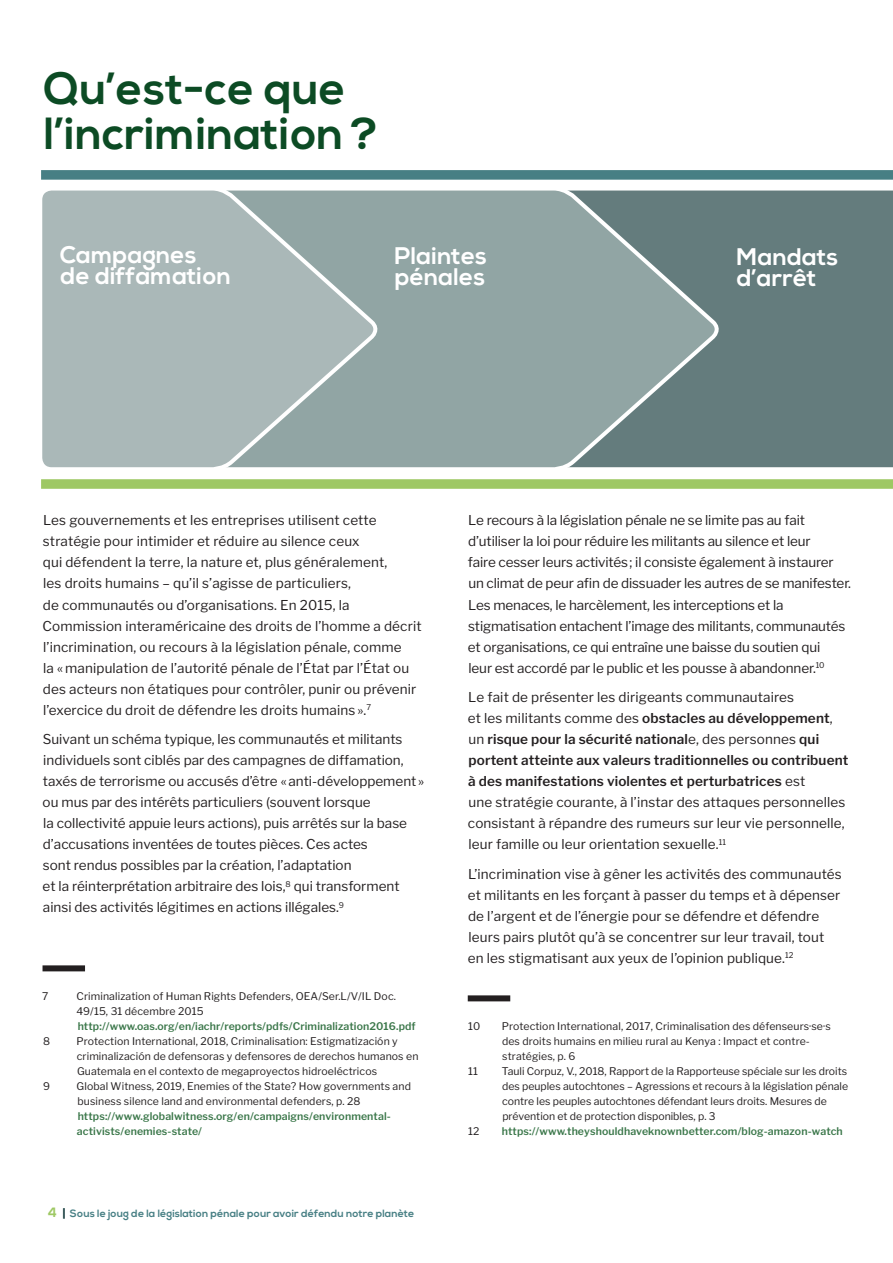
<style>
.page{position:relative;width:893px;height:1263px;background:#fff}
.page>*{position:absolute;margin:0;border:0;box-sizing:border-box;transform-origin:0 0}
.t1{font:700 45px/45px "Nexa";letter-spacing:.01em;color:#0c4b24}
.t2{font:700 24px/21px "Nexa";letter-spacing:.01em;color:#fff}
.t3{font:13.5px/21px "Libre Franklin";color:#231f20}
.t4{font:10.5px/15px "Libre Franklin";letter-spacing:.01em;color:#231f20}
.t5{font:600 10.5px/15px "Libre Franklin";letter-spacing:.01em;color:#3b774a}
.t6{font:700 10.5px "Nexa";letter-spacing:.01em;color:#477f84}
.s1{font-size:13.5px;color:#9ec864}
.s2{font-family:"Libre Franklin";font-weight:900;color:#002a2b}
.s3{font-weight:600}
</style>
<div class="page">
<div style="left:468px;top:995px;width:42px;height:6px;background:#231f20"></div>
<div style="left:41px;top:170px;width:852px;height:10px;background:#477f84"></div>
<div style="left:41px;top:479px;width:852px;height:10px;background:#9ec864"></div>
<div style="left:721px;top:190px;width:172px;height:278px;background:#647c7d"></div>
<svg style="left:380px;top:190px;width:341px;height:278px;background:#899e9d"></svg>
<svg style="left:42px;top:190px;width:338px;height:278px;background:#a6b5b5"></svg>
<div style="left:43px;top:965px;width:42px;height:6px;background:#231f20"></div>
<h1 class="t1" style="left:44px;top:68px;width:336px">Qu’est-ce que l’incrimination?</h1>
<h2 class="t2" style="left:60px;top:245px;width:172px">Campagnes de diffamation</h2>
<h2 class="t2" style="left:394px;top:246px;width:94px">Plaintes pénales</h2>
<h2 class="t2" style="left:737px;top:247px;width:103px">Mandats d’arrêt</h2>
<p class="t3" style="left:43px;top:510px;width:380px">Les gouvernements et les entreprises utilisent cette stratégie pour intimider et réduire au silence ceux<br>qui défendent la terre, la nature et, plus généralement,<br>les droits humains – qu’il s’agisse de particuliers,<br>de communautés ou d’organisations. En 2015, la Commission interaméricaine des droits de l’homme a décrit l’incrimination, ou recours à la législation pénale, comme<br>la «manipulation de l’autorité pénale de l’État par l’État ou des acteurs non étatiques pour contrôler, punir ou prévenir l’exercice du droit de défendre les droits humains ».<sup>7</sup></p>
<p class="t3" style="left:43px;top:729px;width:383px">Suivant un schéma typique, les communautés et militants individuels sont ciblés par des campagnes de diffamation, taxés de terrorisme ou accusés d’être «anti-développement » ou mus par des intérêts particuliers (souvent lorsque<br>la collectivité appuie leurs actions), puis arrêtés sur la base d’accusations inventées de toutes pièces. Ces actes<br>sont rendus possibles par la création, l’adaptation<br>et la réinterprétation arbitraire des lois,<sup>8</sup> qui transforment ainsi des activités légitimes en actions illégales.<sup>9</sup></p>
<p class="t4" style="left:42px;top:989px;width:8px">7</p>
<p class="t4" style="left:76px;top:989px;width:321px">Criminalization of Human Rights Defenders, OEA/Ser.L/V/IL Doc.<br>49/15, 31 décembre 2015</p>
<p class="t5" style="left:78px;top:1019px;width:340px">http://www.oas.org/en/iachr/reports/pdfs/Criminalization2016.pdf</p>
<p class="t4" style="left:43px;top:1034px;width:9px">8</p>
<p class="t4" style="left:77px;top:1034px;width:343px">Protection International, 2018, Criminalisation: Estigmatización y criminalización de defensoras y defensores de derechos humanos en<br>Guatemala en el contexto de megaproyectos hidroeléctricos</p>
<p class="t4" style="left:43px;top:1079px;width:8px">9</p>
<p class="t4" style="left:77px;top:1079px;width:336px">Global Witness, 2019, Enemies of the State? How governments and business silence land and environmental defenders, p. 28</p>
<p class="t5" style="left:77px;top:1109px;width:315px">https://www.globalwitness.org/en/campaigns/environmental&shy;activists/enemies-state/</p>
<p class="t6" style="left:48px;top:1207px;width:368px"><span class="s1">4</span> <span class="s2">|</span> Sous le joug de la législation pénale pour avoir défendu notre planète</p>
<p class="t3" style="left:468px;top:510px;width:385px">Le recours à la législation pénale ne se limite pas au fait d’utiliser la loi pour réduire les militants au silence et leur<br>faire cesser leurs activités; il consiste également à instaurer un climat de peur afin de dissuader les autres de se manifester.<br>Les menaces, le harcèlement, les interceptions et la stigmatisation entachent l’image des militants, communautés et organisations, ce qui entraîne une baisse du soutien qui<br>leur est accordé par le public et les pousse à abandonner.<sup>10</sup></p>
<p class="t3" style="left:468px;top:687px;width:382px">Le fait de présenter les dirigeants communautaires<br>et les militants comme des <span class="s3">obstacles au développement</span>, un <span class="s3">risque pour la sécurité national</span>e, des personnes <span class="s3">qui portent atteinte aux valeurs traditionnelles ou contribuent à des manifestations violentes et perturbatrices</span> est<br>une stratégie courante, à l’instar des attaques personnelles consistant à répandre des rumeurs sur leur vie personnelle, leur famille ou leur orientation sexuelle.<sup>11</sup></p>
<p class="t3" style="left:468px;top:863px;width:375px">L’incrimination vise à gêner les activités des communautés et militants en les forçant à passer du temps et à dépenser de l’argent et de l’énergie pour se défendre et défendre leurs pairs plutôt qu’à se concentrer sur leur travail, tout en les stigmatisant aux yeux de l’opinion publique.<sup>12</sup></p>
<p class="t4" style="left:468px;top:1019px;width:14px">10</p>
<p class="t4" style="left:502px;top:1019px;width:330px">Protection International, 2017, Criminalisation des défenseurs·se·s des droits humains en milieu rural au Kenya : Impact et contre&shy;stratégies, p. 6</p>
<p class="t4" style="left:468px;top:1064px;width:11px">11</p>
<p class="t4" style="left:502px;top:1064px;width:348px">Tauli Corpuz, V., 2018, Rapport de la Rapporteuse spéciale sur les droits des peuples autochtones – Agressions et recours à la législation pénale contre les peuples autochtones défendant leurs droits. Mesures de prévention et de protection disponibles, p. 3</p>
<p class="t4" style="left:468px;top:1124px;width:13px">12</p>
<p class="t5" style="left:502px;top:1124px;width:342px">https://www.theyshouldhaveknownbetter.com/blog-amazon-watch</p>
</div>
